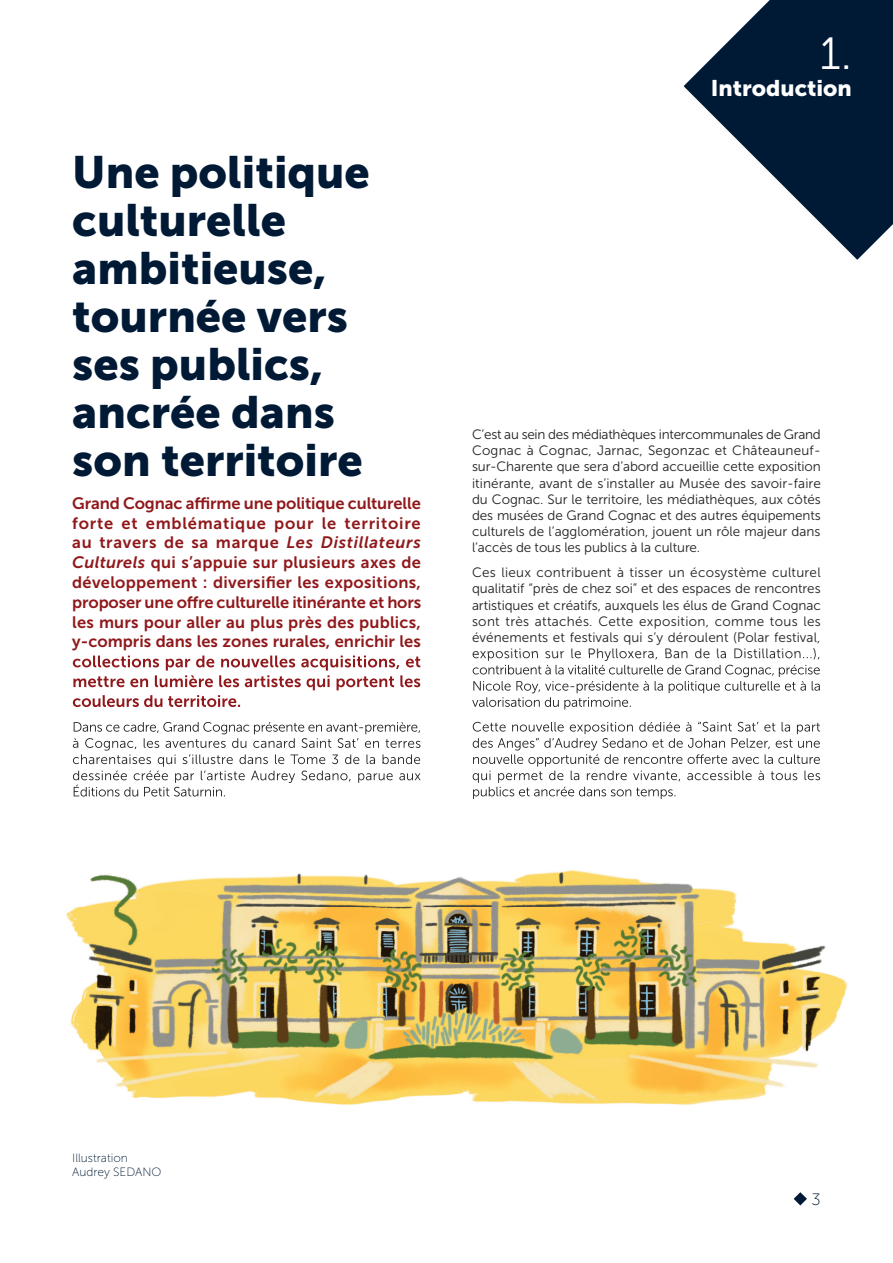
<style>
.page{position:relative;width:893px;height:1263px;background:#fff}
.page>*{position:absolute;margin:0;border:0;box-sizing:border-box;transform-origin:0 0}
.t1{font:45px/48px "Museo Sans 900";color:#001a36}
.t2{font:45px "Museo Sans 300";color:#fff}
.t3{font:22.5px "Museo Sans 900";color:#fff}
.t4{font:16.5px/19.8px "Museo Sans 700";color:#90181b;text-align:justify}
.t5{font:16.5px "Museo Sans 100";color:#001a36}
.t6{font:13.5px/16.2px "Museo Sans 300";letter-spacing:.005em;color:#231f20;text-align:justify}
.t7{font:12px/14.4px "Museo Sans 100";color:#001a36}
.s1{font-style:italic}
</style>
<div class="page">
<svg style="left:684px;top:0;width:209px;height:260px"></svg>
<img style="left:72px;top:655px;width:453px;height:253px">
<img style="left:525px;top:664px;width:234px;height:244px">
<img style="left:788px;top:664px;width:60px;height:542px">
<img style="left:66px;top:908px;width:722px;height:197px">
<img style="left:73px;top:655px;width:348px;height:15px">
<img style="left:73px;top:675px;width:348px;height:15px">
<img style="left:73px;top:695px;width:168px;height:12px">
<img style="left:74px;top:722px;width:347px;height:12px">
<img style="left:73px;top:738px;width:348px;height:13px">
<img style="left:73px;top:754px;width:348px;height:13px">
<img style="left:73px;top:770px;width:348px;height:13px">
<svg style="left:74px;top:785px;width:5px;height:11px"></svg>
<img style="left:81px;top:787px;width:145px;height:9px">
<img style="left:473px;top:655px;width:347px;height:6px">
<img style="left:473px;top:665px;width:348px;height:12px">
<img style="left:473px;top:681px;width:348px;height:12px">
<img style="left:472px;top:697px;width:160px;height:12px">
<img style="left:473px;top:722px;width:348px;height:12px">
<img style="left:473px;top:738px;width:348px;height:12px">
<img style="left:473px;top:754px;width:348px;height:12px">
<img style="left:473px;top:770px;width:348px;height:13px">
<img style="left:473px;top:787px;width:204px;height:12px">
<svg style="left:794px;top:1192px;width:13px;height:13px"></svg>
<h1 class="t1" style="left:72px;top:148px;width:299px">Une politique culturelle ambitieuse, tournée vers ses publics, ancrée dans son territoire</h1>
<p class="t4" style="left:72px;top:493px;width:350px">Grand Cognac affirme une politique culturelle forte et emblématique pour le territoire au travers de sa marque <span class="s1">Les Distillateurs Culturels</span> qui s’appuie sur plusieurs axes de développement : diversifier les expositions, proposer une offre culturelle itinérante et hors les murs pour aller au plus près des publics, y-compris dans les zones rurales, enrichir les</p>
<h1 class="t2" style="left:820px;top:29px;width:34px">1.</h1>
<h2 class="t3" style="left:711px;top:75px;width:143px">Introduction</h2>
<p class="t6" style="left:472px;top:426px;width:350px">C’est au sein des médiathèques intercommunales de Grand Cognac à Cognac, Jarnac, Segonzac et Châteauneuf&shy;sur-Charente que sera d’abord accueillie cette exposition itinérante, avant de s’installer au Musée des savoir-faire du Cognac. Sur le territoire, les médiathèques, aux côtés des musées de Grand Cognac et des autres équipements culturels de l’agglomération, jouent un rôle majeur dans l’accès de tous les publics à la culture.</p>
<p class="t6" style="left:472px;top:564px;width:350px">Ces lieux contribuent à tisser un écosystème culturel qualitatif “près de chez soi” et des espaces de rencontres artistiques et créatifs, auxquels les élus de Grand Cognac sont très attachés. Cette exposition, comme tous les événements et festivals qui s’y déroulent (Polar festival, exposition sur le Phylloxera, Ban de la Distillation...),</p>
<p class="t7" style="left:72px;top:1151px;width:91px">Illustration<br>Audrey SEDANO</p>
<p class="t5" style="left:811px;top:1190px;width:11px">3</p>
</div>
